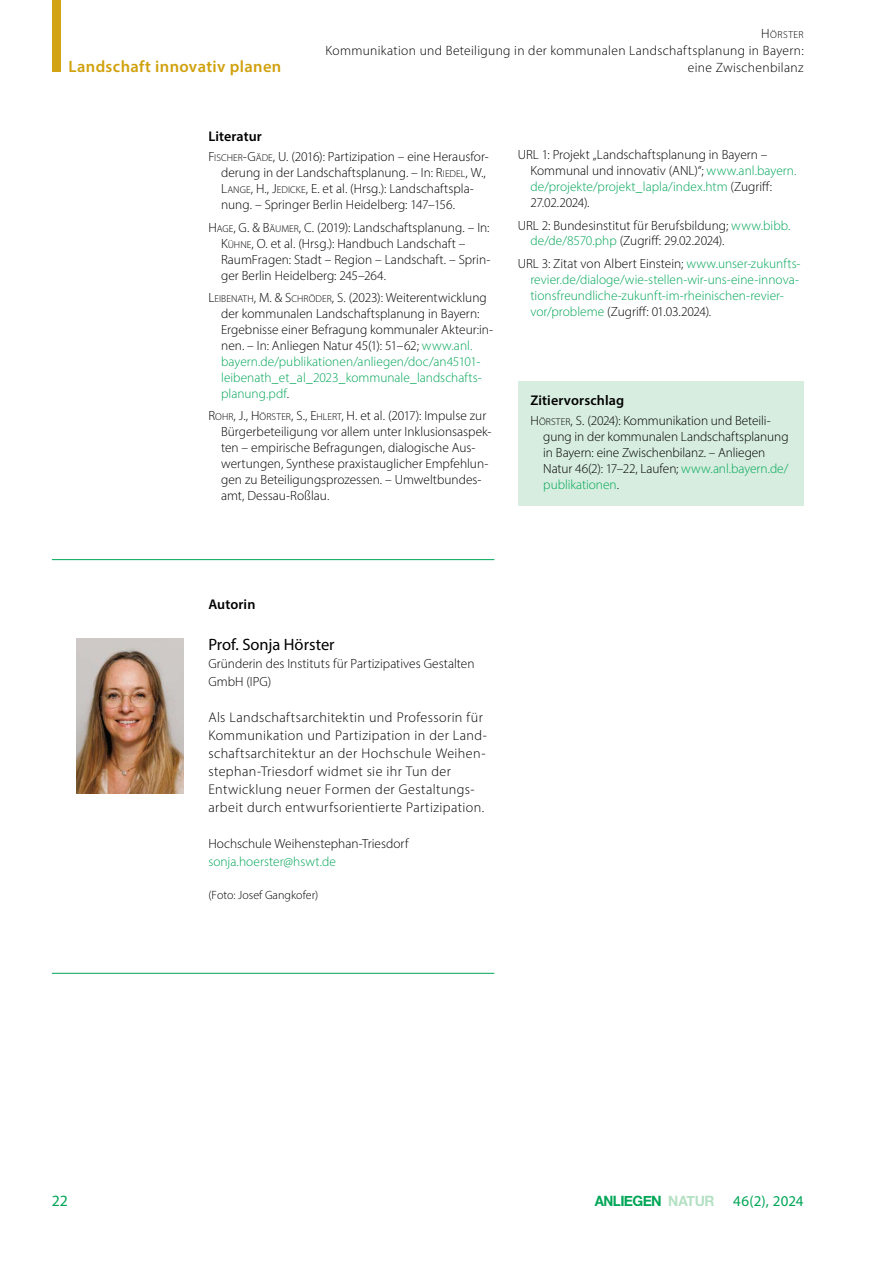
<style>
.page{position:relative;width:893px;height:1263px;background:#fff}
.page>*{position:absolute;margin:0;border:0;box-sizing:border-box;transform-origin:0 0}
.t1{font:600 16.5px "Myriad Pro";letter-spacing:.02em;color:#d1a10d}
.Autor{font:16.5px "Myriad Pro";color:#000}
.t2{font:15.75px "Myriad Pro";color:#00a657}
.t3{font:15px "Myriad Pro";letter-spacing:.005em;color:#00a657}
.t4{font:700 14.25px "Helvetica Neue";letter-spacing:-.035em;color:#00a657;scale:.94 1}
.P__Fließtext_2Sp{font:300 14.1px/18px "Myriad Pro";letter-spacing:.03em;color:#000}
.H1__Headline_Fliess{font:600 14.1px "Myriad Pro";letter-spacing:.01em;color:#000}
.t5{font:300 13.5px "Myriad Pro";letter-spacing:.025em;color:#000}
.Literatur{font:300 13.35px/15.9px "Myriad Pro";color:#000}
.Literatur-2{font:300 13.35px/15.9px "Myriad Pro";color:#00a657}
.Autor_Kontakt{font:300 13.35px/18px "Myriad Pro";color:#000}
.Bildlegende_linksbündig{font:300 12px "Myriad Pro";letter-spacing:.005em;color:#000}
.t6{font:300 10.2px "Myriad Pro";letter-spacing:.05em;color:#000}
.s1{font-size:13.5px}
.s2{font-style:inherit}
.s3{font-size:10.05px}
.s4{color:#00a657}
.s5{color:#000}
.s6{color:rgb(104 193 135/.5)}
</style>
<div class="page">
<div style="left:52px;top:0;width:8px;height:71px;background:#d2a314"></div>
<img style="left:77px;top:638px;width:106px;height:155px">
<hr style="left:52px;top:559px;width:442px;height:1px;background:#00a657">
<hr style="left:52px;top:973px;width:442px;height:1px;background:#00a657">
<div style="left:518px;top:381px;width:286px;height:125px;background:#d7eddf"></div>
<p class="t6" style="left:761px;top:28px;width:44px"><span class="s1">H</span>ÖRSTER</p>
<p class="t5" style="left:325px;top:42px;width:480px">Kommunikation und Beteiligung in der kommunalen Landschaftsplanung in Bayern:</p>
<p class="t1" style="left:68px;top:55px;width:215px">Landschaft innovativ planen</p>
<p class="t5" style="left:688px;top:59px;width:117px">eine Zwischenbilanz</p>
<h1 class="H1__Headline_Fliess" style="left:208px;top:127px;width:55px">Literatur</h1>
<p class="Literatur" style="left:221px;top:149px;width:269px;text-indent:-13px"><span class="s2">F</span><span class="s3">ISCHER</span><span class="s2">-G</span><span class="s3">ÄDE</span>, U. (2016): Partizipation – eine Herausfor&shy;derung in der Landschaftsplanung. – In: <span class="s2">R</span><span class="s3">IEDEL</span>, W., <span class="s2">L</span><span class="s3">ANGE</span>, H., <span class="s2">J</span><span class="s3">EDICKE</span>, E. et al. (Hrsg.): Landschaftspla&shy;nung. – Springer Berlin Heidelberg: 147–156.</p>
<p class="Literatur" style="left:221px;top:219px;width:271px;text-indent:-13px"><span class="s2">H</span><span class="s3">AGE</span>, G. &amp; <span class="s2">B</span><span class="s3">ÄUMER</span>, C. (2019): Landschaftsplanung. – In:<br><span class="s2">K</span><span class="s3">ÜHNE</span>, O. et al. (Hrsg.): Handbuch Landschaft – RaumFragen: Stadt – Region – Landschaft. – Sprin&shy;ger Berlin Heidelberg: 245–264.</p>
<p class="Literatur" style="left:221px;top:290px;width:274px;text-indent:-13px"><span class="s2">L</span><span class="s3">EIBENATH</span>, M. &amp; <span class="s2">S</span><span class="s3">CHRÖDER</span>, S. (2023): Weiterentwicklung der kommunalen Landschaftsplanung in Bayern:<br>Ergebnisse einer Befragung kommunaler Akteur:in&shy;nen. – In: Anliegen Natur 45(1): 51–62; <span class="s4">www.anl. bayern.de/publikationen/anliegen/doc/an45101- leibenath_et_al_2023_kommunale_landschafts&shy;planung.pdf</span>.</p>
<p class="Literatur" style="left:221px;top:408px;width:272px;text-indent:-13px"><span class="s2">R</span><span class="s3">OHR</span><span class="s2">, J., H</span> <span class="s3">ÖRSTER</span><span class="s2">, S., E</span><span class="s3">HLERT</span><span class="s2">, H .</span> et al. <span class="s2">(2017):</span> Impulse zur Bürgerbeteiligung vor allem unter Inklusionsaspek&shy;ten – empirische Befragungen, dialogische Aus&shy;wertungen, Synthese praxistauglicher Empfehlun&shy;gen zu Beteiligungsprozessen. – Umweltbundes&shy;amt, Dessau-Roßlau.</p>
<p class="Literatur" style="left:530px;top:147px;width:268px;text-indent:-13px">URL 1: Projekt „Landschaftsplanung in Bayern – Kommunal und innovativ (ANL)“; <span class="s4">www.anl.bayern. de/projekte/projekt_lapla/index.htm</span> (Zugriff:<br>27.02.2024).</p>
<p class="Literatur" style="left:530px;top:217px;width:261px;text-indent:-13px">URL 2: Bundesinstitut für Berufsbildung; <span class="s4">www.bibb. de/de/8570.php</span> (Zugriff: 29.02.2024).</p>
<p class="Literatur-2" style="left:530px;top:256px;width:272px;text-indent:-13px"><span class="s5">URL 3: Zitat von Albert Einstein;</span> www.unser-zukunfts&shy;revier.de/dialoge/wie-stellen-wir-uns-eine-innova&shy;tionsfreundliche-zukunft-im-rheinischen-revier-- vor/probleme <span class="s5">(Zugriff: 01.03.2024).</span></p>
<h1 class="H1__Headline_Fliess" style="left:531px;top:391px;width:95px">Zitiervorschlag</h1>
<p class="Literatur" style="left:543px;top:412px;width:247px;text-indent:-13px"><span class="s2">H</span> <span class="s3">ÖRSTER</span><span class="s2">, S. (2024):</span> Kommunikation und Beteili&shy;gung in der kommunalen Landschaftsplanung in Bayern: eine Zwischenbilanz. – Anliegen Natur 46(2): 17–22, Laufen; <span class="s4">www.anl.bayern.de/ publikationen</span>.</p>
<h1 class="H1__Headline_Fliess" style="left:208px;top:595px;width:49px">Autorin</h1>
<p class="Autor" style="left:208px;top:634px;width:128px">Prof. Sonja Hörster</p>
<p class="Autor_Kontakt" style="left:208px;top:654px;width:268px">Gründerin des Instituts für Partizipatives Gestalten<br>GmbH (IPG)</p>
<p class="P__Fließtext_2Sp" style="left:208px;top:708px;width:280px">Als Landschaftsarchitektin und Professorin für Kommunikation und Partizipation in der Land&shy;schaftsarchitektur an der Hochschule Weihen&shy;stephan-Triesdorf widmet sie ihr Tun der Entwicklung neuer Formen der Gestaltungs&shy;arbeit durch entwurfsorientierte Partizipation.</p>
<p class="Autor_Kontakt" style="left:208px;top:834px;width:202px">Hochschule Weihenstephan-Triesdorf <span class="s4">sonja.hoerster@hswt.de</span></p>
<p class="Bildlegende_linksbündig" style="left:208px;top:887px;width:112px">(Foto: Josef Gangkofer)</p>
<p class="t4" style="left:595px;top:1189px;width:129px">ANLIEGEN <span class="s6">NATUR</span></p>
<p class="t2" style="left:52px;top:1191px;width:18px">22</p>
<p class="t3" style="left:733px;top:1191px;width:72px">46(2), 2024</p>
</div>
